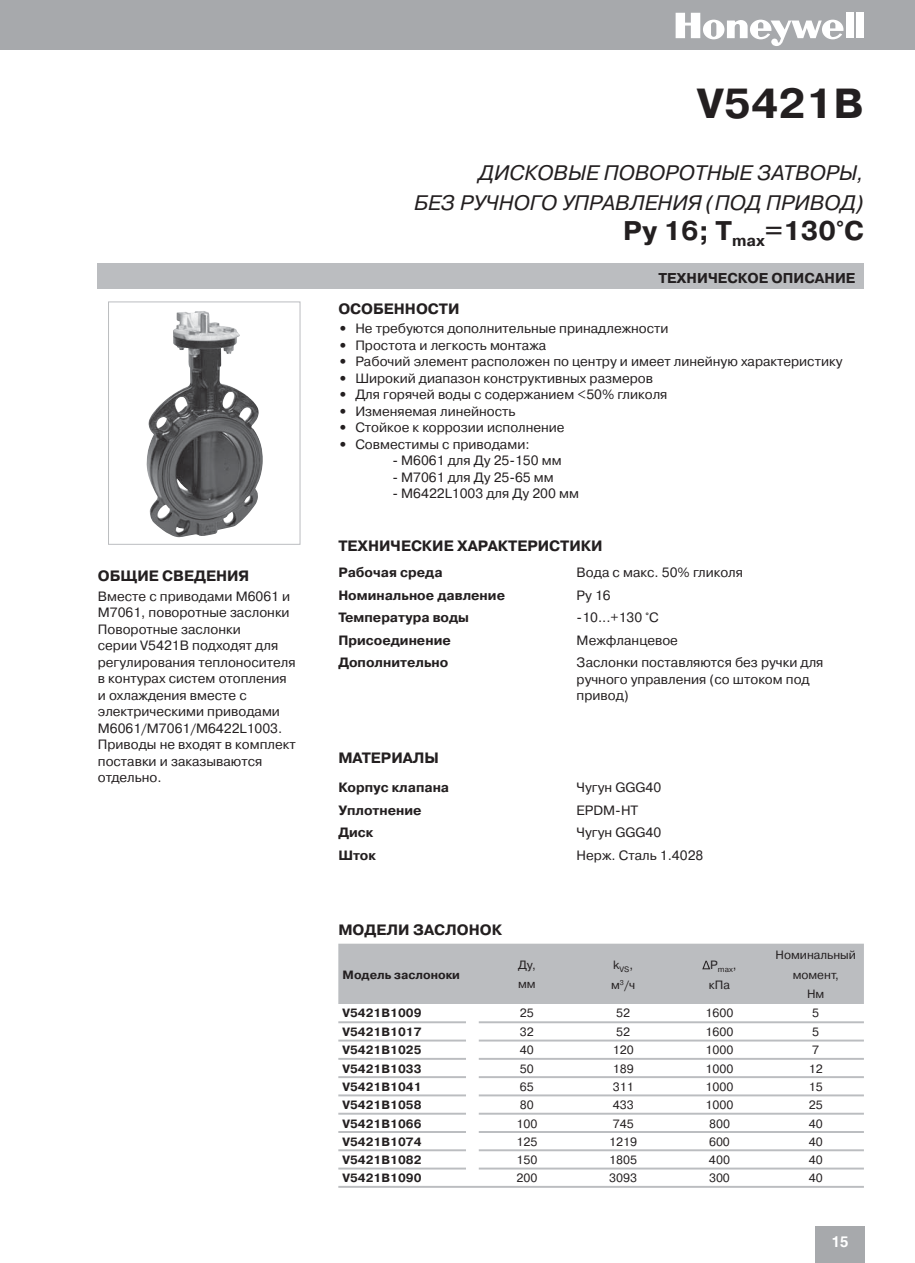
<style>
.page{position:relative;width:915px;height:1263px;background:#fff}
.page>*{position:absolute;margin:0;border:0;box-sizing:border-box;transform-origin:0 0}
.t1{font:700 42px "Pragmatica C";color:#231f20}
.t2{font:700 27px "Pragmatica C";color:#231f20}
.t3{font:italic 21px/30px "Pragmatica C";color:#231f20;text-align:right}
.t4{font:700 15px "Pragmatica C";color:#231f20}
.t5{font:700 15px "Helvetica cyr";color:#fff}
.t6{font:700 14.25px "Pragmatica C";color:#231f20}
.t7{font:13.5px/16.5px "Pragmatica C";color:#231f20}
.t8{font:700 13.5px "Pragmatica C";color:#231f20}
.t9{font:12px/19.5px "Pragmatica C";color:#231f20}
.t10{font:700 12px "Pragmatica C";color:#231f20}
.t11{font:7.8px "Pragmatica C";color:#231f20}
.s1{font-weight:700}
</style>
<div class="page">
<div style="left:0;top:0;width:914px;height:49px;background:#a7a9ac"></div>
<div style="left:845px;top:13px;width:8px;height:25px;background:#fff"></div>
<div style="left:856px;top:13px;width:7px;height:25px;background:#fff"></div>
<svg style="left:675px;top:13px;width:168px;height:33px"></svg>
<div style="left:815px;top:1227px;width:49px;height:36px;background:#a7a9ac"></div>
<div style="left:98px;top:264px;width:765px;height:25px;background:#bbbdc0"></div>
<img style="left:146px;top:311px;width:117px;height:226px">
<div style="left:108px;top:302px;width:192px;height:242px;border:1px solid #bbbdc0"></div>
<hr style="left:338px;top:1021px;width:128px;height:2px;background:#bbbdc0">
<hr style="left:478px;top:1021px;width:385px;height:2px;background:#bbbdc0">
<hr style="left:338px;top:1039px;width:128px;height:2px;background:#bbbdc0">
<hr style="left:478px;top:1039px;width:385px;height:2px;background:#bbbdc0">
<hr style="left:338px;top:1058px;width:128px;height:2px;background:#bbbdc0">
<hr style="left:478px;top:1058px;width:385px;height:2px;background:#bbbdc0">
<hr style="left:338px;top:1076px;width:128px;height:2px;background:#bbbdc0">
<hr style="left:478px;top:1076px;width:385px;height:2px;background:#bbbdc0">
<hr style="left:338px;top:1094px;width:128px;height:2px;background:#bbbdc0">
<hr style="left:478px;top:1094px;width:385px;height:2px;background:#bbbdc0">
<hr style="left:338px;top:1113px;width:128px;height:2px;background:#bbbdc0">
<hr style="left:478px;top:1113px;width:385px;height:2px;background:#bbbdc0">
<hr style="left:338px;top:1131px;width:128px;height:2px;background:#bbbdc0">
<hr style="left:478px;top:1131px;width:385px;height:2px;background:#bbbdc0">
<hr style="left:338px;top:1149px;width:128px;height:2px;background:#bbbdc0">
<hr style="left:478px;top:1149px;width:385px;height:2px;background:#bbbdc0">
<hr style="left:338px;top:1167px;width:128px;height:2px;background:#bbbdc0">
<hr style="left:478px;top:1167px;width:385px;height:2px;background:#bbbdc0">
<hr style="left:338px;top:1186px;width:525px;height:2px;background:#bbbdc0">
<div style="left:338px;top:944px;width:525px;height:60px;background:#bbbdc0"></div>
<p class="t4" style="left:98px;top:571px;width:153px">ОБЩИЕ СВЕДЕНИЯ</p>
<p class="t7" style="left:98px;top:589px;width:199px">Вместе с приводами M6061 и<br>M7061, поворотные заслонки<br>Поворотные заслонки<br>серии V5421B подходят для регулирования теплоносителя в контурах систем отопления и охлаждения вместе с электрическими приводами<br>M6061/M7061/M6422L1003.<br>Приводы не входят в комплект поставки и заказываются отдельно.</p>
<h1 class="t1" style="left:697px;top:88px;width:168px">V5421B</h1>
<h3 class="t3" style="left:414px;top:160px;width:451px">ДИСКОВЫЕ ПОВОРОТНЫЕ ЗАТВОРЫ,<br>БЕЗ РУЧНОГО УПРАВЛЕНИЯ (ПОД ПРИВОД)</h3>
<h2 class="t2" style="left:623px;top:221px;width:242px">Ру 16; T<sub>max</sub>=130°C</h2>
<p class="t6" style="left:658px;top:273px;width:198px">ТЕХНИЧЕСКОЕ ОПИСАНИЕ</p>
<p class="t4" style="left:338px;top:303px;width:123px">ОСОБЕННОСТИ</p>
<p class="t7" style="left:338px;top:322px;width:331px"><span class="s1">•</span> Не требуются дополнительные принадлежности</p>
<p class="t7" style="left:338px;top:338px;width:209px"><span class="s1">•</span> Простота и легкость монтажа</p>
<p class="t7" style="left:338px;top:355px;width:505px"><span class="s1">•</span> Рабочий элемент расположен по центру и имеет линейную характеристику</p>
<p class="t7" style="left:338px;top:371px;width:316px"><span class="s1">•</span> Широкий диапазон конструктивных размеров</p>
<p class="t7" style="left:338px;top:388px;width:330px"><span class="s1">•</span> Для горячей воды с содержанием &lt;50% гликоля</p>
<p class="t7" style="left:338px;top:404px;width:178px"><span class="s1">•</span> Изменяемая линейность</p>
<p class="t7" style="left:338px;top:421px;width:228px"><span class="s1">•</span> Стойкое к коррозии исполнение</p>
<p class="t7" style="left:338px;top:437px;width:193px"><span class="s1">•</span> Совместимы с приводами:</p>
<p class="t7" style="left:392px;top:454px;width:171px">- M6061 для Ду 25-150 мм</p>
<p class="t7" style="left:392px;top:470px;width:163px">- M7061 для Ду 25-65 мм</p>
<p class="t7" style="left:392px;top:487px;width:188px">- M6422L1003 для Ду 200 мм</p>
<p class="t4" style="left:338px;top:540px;width:265px">ТЕХНИЧЕСКИЕ ХАРАКТЕРИСТИКИ</p>
<p class="t8" style="left:338px;top:568px;width:106px">Рабочая среда</p>
<p class="t7" style="left:576px;top:566px;width:168px">Вода с макс. 50% гликоля</p>
<p class="t8" style="left:338px;top:590px;width:168px">Номинальное давление</p>
<p class="t7" style="left:576px;top:588px;width:36px">Ру 16</p>
<p class="t8" style="left:338px;top:613px;width:132px">Температура воды</p>
<p class="t7" style="left:576px;top:611px;width:83px">-10...+130 °C</p>
<p class="t8" style="left:338px;top:635px;width:114px">Присоединение</p>
<p class="t7" style="left:576px;top:633px;width:103px">Межфланцевое</p>
<p class="t8" style="left:338px;top:658px;width:112px">Дополнительно</p>
<p class="t7" style="left:576px;top:656px;width:248px">Заслонки поставляются без ручки для ручного управления (со штоком под привод)</p>
<p class="t4" style="left:338px;top:752px;width:102px">МАТЕРИАЛЫ</p>
<p class="t8" style="left:338px;top:783px;width:112px">Корпус клапана</p>
<p class="t7" style="left:576px;top:781px;width:86px">Чугун GGG40</p>
<p class="t8" style="left:338px;top:805px;width:85px">Уплотнение</p>
<p class="t7" style="left:576px;top:803px;width:63px">EPDM-HT</p>
<p class="t8" style="left:338px;top:827px;width:36px">Диск</p>
<p class="t7" style="left:576px;top:826px;width:86px">Чугун GGG40</p>
<p class="t8" style="left:338px;top:850px;width:39px">Шток</p>
<p class="t7" style="left:576px;top:848px;width:128px">Нерж. Сталь 1.4028</p>
<p class="t4" style="left:338px;top:924px;width:165px">МОДЕЛИ ЗАСЛОНОК</p>
<p class="t10" style="left:342px;top:970px;width:119px">Модель заслоноки</p>
<p class="t9" style="left:518px;top:956px;width:19px">Ду, мм</p>
<p class="t9" style="left:611px;top:957px;width:25px">k<sub>VS</sub>, м<sup>3</sup>/ч</p>
<p class="t11" style="left:710px;top:966px;width:28px"><sup>P</sup>max<sup>,</sup></p>
<p class="t9" style="left:708px;top:976px;width:23px">кПа</p>
<p class="t9" style="left:775px;top:946px;width:82px;text-align:center">Номинальный момент,<br>Нм</p>
<p class="t10" style="left:342px;top:1009px;width:80px">V5421B1009</p>
<p class="t9" style="left:519px;top:1005px;width:15px">25</p>
<p class="t9" style="left:616px;top:1005px;width:15px">52</p>
<p class="t9" style="left:705px;top:1005px;width:29px">1600</p>
<p class="t9" style="left:812px;top:1005px;width:8px">5</p>
<p class="t10" style="left:342px;top:1027px;width:80px">V5421B1017</p>
<p class="t9" style="left:519px;top:1023px;width:15px">32</p>
<p class="t9" style="left:616px;top:1023px;width:15px">52</p>
<p class="t9" style="left:705px;top:1023px;width:29px">1600</p>
<p class="t9" style="left:812px;top:1023px;width:8px">5</p>
<p class="t10" style="left:342px;top:1046px;width:80px">V5421B1025</p>
<p class="t9" style="left:519px;top:1042px;width:16px">40</p>
<p class="t9" style="left:612px;top:1042px;width:22px">120</p>
<p class="t9" style="left:705px;top:1042px;width:29px">1000</p>
<p class="t9" style="left:812px;top:1042px;width:8px">7</p>
<p class="t10" style="left:342px;top:1064px;width:80px">V5421B1033</p>
<p class="t9" style="left:519px;top:1060px;width:15px">50</p>
<p class="t9" style="left:612px;top:1060px;width:22px">189</p>
<p class="t9" style="left:705px;top:1060px;width:29px">1000</p>
<p class="t9" style="left:808px;top:1060px;width:15px">12</p>
<p class="t10" style="left:342px;top:1082px;width:80px">V5421B1041</p>
<p class="t9" style="left:519px;top:1078px;width:15px">65</p>
<p class="t9" style="left:612px;top:1078px;width:22px">311</p>
<p class="t9" style="left:705px;top:1078px;width:29px">1000</p>
<p class="t9" style="left:808px;top:1078px;width:15px">15</p>
<p class="t10" style="left:342px;top:1101px;width:80px">V5421B1058</p>
<p class="t9" style="left:519px;top:1096px;width:15px">80</p>
<p class="t9" style="left:612px;top:1096px;width:22px">433</p>
<p class="t9" style="left:705px;top:1096px;width:29px">1000</p>
<p class="t9" style="left:808px;top:1096px;width:15px">25</p>
<p class="t10" style="left:342px;top:1119px;width:80px">V5421B1066</p>
<p class="t9" style="left:516px;top:1115px;width:22px">100</p>
<p class="t9" style="left:612px;top:1115px;width:22px">745</p>
<p class="t9" style="left:708px;top:1115px;width:22px">800</p>
<p class="t9" style="left:808px;top:1115px;width:16px">40</p>
<p class="t10" style="left:342px;top:1137px;width:80px">V5421B1074</p>
<p class="t9" style="left:516px;top:1133px;width:22px">125</p>
<p class="t9" style="left:609px;top:1133px;width:29px">1219</p>
<p class="t9" style="left:708px;top:1133px;width:22px">600</p>
<p class="t9" style="left:808px;top:1133px;width:16px">40</p>
<p class="t10" style="left:342px;top:1155px;width:80px">V5421B1082</p>
<p class="t9" style="left:516px;top:1151px;width:22px">150</p>
<p class="t9" style="left:609px;top:1151px;width:29px">1805</p>
<p class="t9" style="left:708px;top:1151px;width:23px">400</p>
<p class="t9" style="left:808px;top:1151px;width:16px">40</p>
<p class="t10" style="left:342px;top:1174px;width:80px">V5421B1090</p>
<p class="t9" style="left:516px;top:1170px;width:22px">200</p>
<p class="t9" style="left:609px;top:1170px;width:29px">3093</p>
<p class="t9" style="left:708px;top:1170px;width:22px">300</p>
<p class="t9" style="left:808px;top:1170px;width:16px">40</p>
<p class="t5" style="left:831px;top:1233px;width:18px">15</p>
</div>
